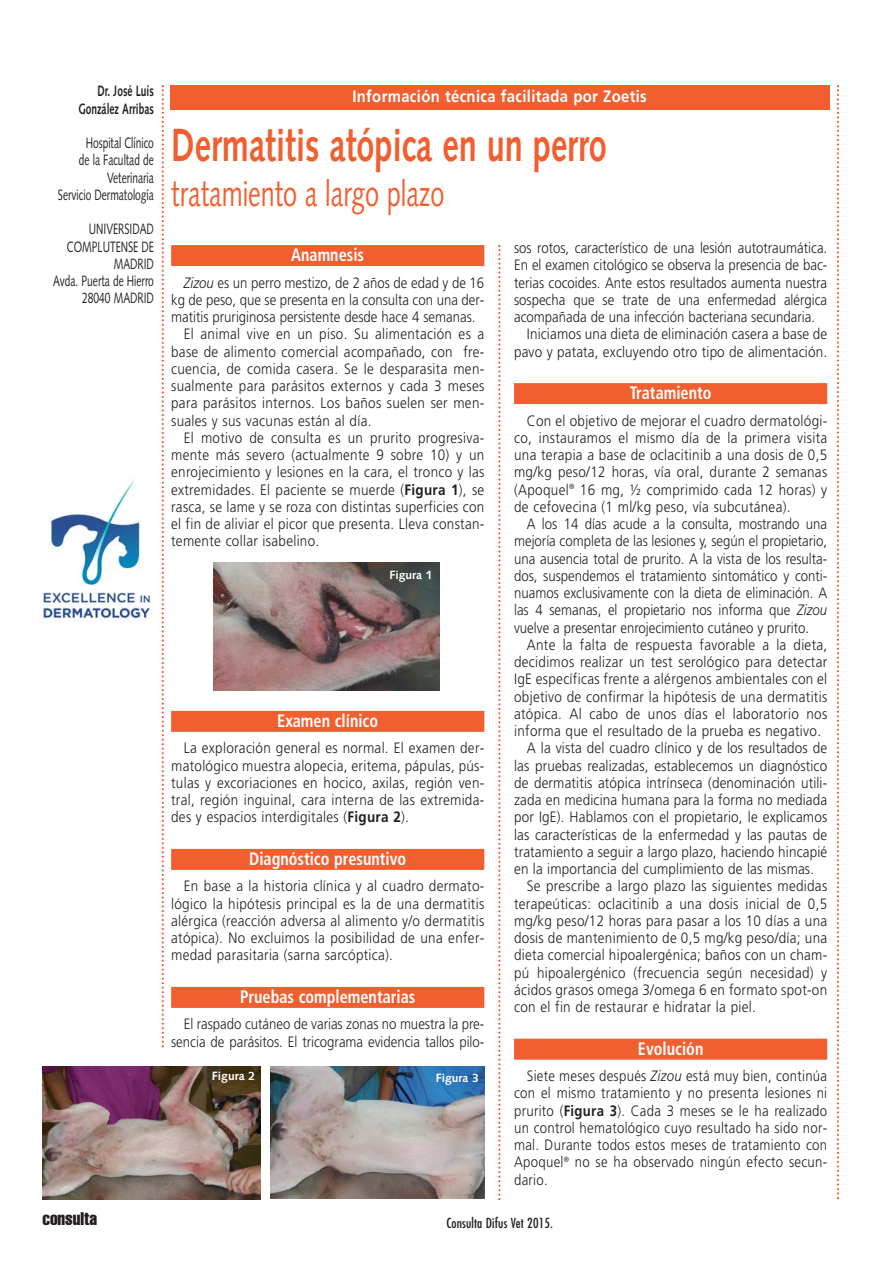
<style>
.page{position:relative;width:893px;height:1263px;background:#fff}
.page>*{position:absolute;margin:0;border:0;box-sizing:border-box;transform-origin:0 0}
.t1{font:700 46.5px "Syntax";color:#f15f30;scale:.7 1}
.t2{font:36px "Syntax";color:#f15f30;scale:.7 1}
.t3{font:700 condensed 18px "Frutiger";color:#fff;scale:.9 1}
.t4{font:extra-condensed 18px "Helvetica";color:#231f20}
.t5{font:700 16.5px "Frutiger";letter-spacing:.02em;color:#fff;scale:.9 1}
.t6{font:300 15px/17.2px "Frutiger";letter-spacing:.02em;color:#231f20;text-align:justify;scale:.9 1}
.t7{font:300 15px/17.2px "Frutiger";letter-spacing:.02em;color:#231f20;text-align:justify;scale:.88 1}
.t8{font:300 15px/17.2px "Frutiger";color:#231f20;text-align:right;scale:.88 1}
.t9{font:15px/17.2px "Syntax";color:#231f20;text-align:right;scale:.68 1}
.t10{font:700 15px/17.2px "Syntax";color:#231f20;text-align:right;scale:.68 1}
.t11{font:condensed 13.5px "Futura";letter-spacing:.01em;color:#231f20}
.t12{font:700 12px "Syntax";color:#fff}
.s1{font-style:italic}
.s2{font-weight:700}
</style>
<div class="page">
<svg style="left:837px;top:85px;width:2px;height:1114px"></svg>
<div style="left:171px;top:245px;width:313px;height:21px;background:#f15f30"></div>
<div style="left:171px;top:711px;width:313px;height:21px;background:#f15f30"></div>
<div style="left:171px;top:849px;width:313px;height:21px;background:#f15f30"></div>
<div style="left:171px;top:987px;width:313px;height:21px;background:#f15f30"></div>
<div style="left:514px;top:383px;width:313px;height:21px;background:#f15f30"></div>
<div style="left:514px;top:1039px;width:313px;height:21px;background:#f15f30"></div>
<svg style="left:498px;top:245px;width:2px;height:955px"></svg>
<svg style="left:162px;top:85px;width:2px;height:962px"></svg>
<div style="left:170px;top:85px;width:659px;height:25px;background:#f15f30"></div>
<img style="left:214px;top:562px;width:225px;height:128px">
<img style="left:43px;top:480px;width:109px;height:142px">
<img style="left:43px;top:1066px;width:218px;height:133px">
<img style="left:271px;top:1066px;width:214px;height:133px">
<p class="t10" style="left:78px;top:84px;width:113px">Dr. José Luís<br>González Arribas</p>
<p class="t9" style="left:58px;top:136px;width:143px">Hospital Clínico<br>de la Facultad de<br>Veterinaria<br>Servicio Dermatología</p>
<p class="t9" style="left:53px;top:222px;width:150px">UNIVERSIDAD<br>COMPLUTENSE DE<br>MADRID<br>Avda. Puerta de Hierro<br>28040 MADRID</p>
<p class="t4" style="left:42px;top:1212px;width:56px">consulta</p>
<p class="t5" style="left:352px;top:89px;width:329px">Información técnica facilitada por Zoetis</p>
<h1 class="t1" style="left:171px;top:126px;width:624px">Dermatitis atópica en un perro</h1>
<h2 class="t2" style="left:171px;top:179px;width:392px">tratamiento a largo plazo</h2>
<p class="t3" style="left:291px;top:248px;width:83px">Anamnesis</p>
<p class="t8" style="left:184px;top:275px;width:343px"><span class="s1">Zizou</span> es un perro mestizo, de 2 años de edad y de 16</p>
<p class="t8" style="left:171px;top:292px;width:357px">kg de peso, que se presenta en la consulta con una der-</p>
<p class="t8" style="left:171px;top:309px;width:347px">matitis pruriginosa persistente desde hace 4 semanas.</p>
<p class="t6" style="left:184px;top:327px;width:335px">El animal vive en un piso. Su alimentación es a</p>
<p class="t6" style="left:171px;top:344px;width:349px">base de alimento comercial acompañado, con fre-</p>
<p class="t6" style="left:171px;top:361px;width:349px">cuencia, de comida casera. Se le desparasita men-</p>
<p class="t6" style="left:171px;top:378px;width:349px">sualmente para parásitos externos y cada 3 meses</p>
<p class="t6" style="left:171px;top:396px;width:349px">para parásitos internos. Los baños suelen ser men-</p>
<p class="t6" style="left:171px;top:413px;width:224px">suales y sus vacunas están al día.</p>
<p class="t6" style="left:184px;top:430px;width:335px">El motivo de consulta es un prurito progresiva-</p>
<p class="t6" style="left:171px;top:447px;width:349px">mente más severo (actualmente 9 sobre 10) y un</p>
<p class="t6" style="left:171px;top:465px;width:349px">enrojecimiento y lesiones en la cara, el tronco y las</p>
<p class="t6" style="left:171px;top:482px;width:349px">extremidades. El paciente se muerde (<span class="s2">Figura 1</span>), se</p>
<p class="t6" style="left:171px;top:499px;width:349px">rasca, se lame y se roza con distintas superficies con</p>
<p class="t6" style="left:171px;top:516px;width:350px">el fin de aliviar el picor que presenta. Lleva constan-</p>
<p class="t6" style="left:171px;top:534px;width:166px">temente collar isabelino.</p>
<p class="t12" style="left:390px;top:570px;width:45px">Figura 1</p>
<p class="t3" style="left:277px;top:714px;width:114px">Examen clínico</p>
<p class="t6" style="left:171px;top:741px;width:349px;text-indent:13px">La exploración general es normal. El examen der&shy;matológico muestra alopecia, eritema, pápulas, pús&shy;tulas y excoriaciones en hocico, axilas, región ven&shy;tral, región inguinal, cara interna de las extremida&shy;des y espacios interdigitales (<span class="s2">Figura 2</span>).</p>
<p class="t3" style="left:249px;top:852px;width:176px">Diagnóstico presuntivo</p>
<p class="t6" style="left:171px;top:879px;width:349px;text-indent:13px">En base a la historia clínica y al cuadro dermato&shy;lógico la hipótesis principal es la de una dermatitis alérgica (reacción adversa al alimento y/o dermatitis atópica). No excluimos la posibilidad de una enfer&shy;medad parasitaria (sarna sarcóptica).</p>
<p class="t3" style="left:240px;top:990px;width:196px">Pruebas complementarias</p>
<p class="t8" style="left:171px;top:1017px;width:357px">El raspado cutáneo de varias zonas no muestra la pre&shy;sencia de parásitos. El tricograma evidencia tallos pilo-</p>
<p class="t12" style="left:212px;top:1071px;width:45px">Figura 2</p>
<p class="t12" style="left:436px;top:1073px;width:45px">Figura 3</p>
<p class="t8" style="left:514px;top:240px;width:357px">sos rotos, característico de una lesión autotraumática.</p>
<p class="t8" style="left:514px;top:258px;width:357px">En el examen citológico se observa la presencia de bac-</p>
<p class="t8" style="left:514px;top:275px;width:357px">terias cocoides. Ante estos resultados aumenta nuestra</p>
<p class="t8" style="left:514px;top:292px;width:357px">sospecha que se trate de una enfermedad alérgica</p>
<p class="t8" style="left:514px;top:309px;width:344px">acompañada de una infección bacteriana secundaria.</p>
<p class="t6" style="left:527px;top:327px;width:335px">Iniciamos una dieta de eliminación casera a base de</p>
<p class="t6" style="left:514px;top:344px;width:349px">pavo y patata, excluyendo otro tipo de alimentación.</p>
<p class="t3" style="left:630px;top:386px;width:92px">Tratamiento</p>
<p class="t6" style="left:514px;top:413px;width:349px;text-indent:13px">Con el objetivo de mejorar el cuadro dermatológi&shy;co, instauramos el mismo día de la primera visita una terapia a base de oclacitinib a una dosis de 0,5 mg/kg peso/12 horas, vía oral, durante 2 semanas (Apoquel<sup>®</sup> 16 mg, ½ comprimido cada 12 horas) y de cefovecina (1 ml/kg peso, vía subcutánea).</p>
<p class="t7" style="left:514px;top:516px;width:357px;text-indent:13px">A los 14 días acude a la consulta, mostrando una mejoría completa de las lesiones y, según el propietario, una ausencia total de prurito. A la vista de los resulta&shy;dos, suspendemos el tratamiento sintomático y conti&shy;nuamos exclusivamente con la dieta de eliminación. A las 4 semanas, el propietario nos informa que <span class="s1">Zizou </span>vuelve a presentar enrojecimiento cutáneo y prurito.</p>
<p class="t6" style="left:527px;top:637px;width:335px">Ante la falta de respuesta favorable a la dieta,</p>
<p class="t6" style="left:514px;top:654px;width:349px">decidimos realizar un test serológico para detectar</p>
<p class="t6" style="left:514px;top:672px;width:349px">IgE específicas frente a alérgenos ambientales con el</p>
<p class="t6" style="left:514px;top:689px;width:350px">objetivo de confirmar la hipótesis de una dermatitis</p>
<p class="t6" style="left:514px;top:706px;width:349px">atópica. Al cabo de unos días el laboratorio nos</p>
<p class="t6" style="left:514px;top:723px;width:343px">informa que el resultado de la prueba es negativo.</p>
<p class="t6" style="left:527px;top:741px;width:335px">A la vista del cuadro clínico y de los resultados de</p>
<p class="t6" style="left:514px;top:758px;width:349px">las pruebas realizadas, establecemos un diagnóstico</p>
<p class="t6" style="left:514px;top:775px;width:349px">de dermatitis atópica intrínseca (denominación utili-</p>
<p class="t6" style="left:514px;top:792px;width:349px">zada en medicina humana para la forma no mediada</p>
<p class="t6" style="left:514px;top:810px;width:349px">por IgE). Hablamos con el propietario, le explicamos</p>
<p class="t6" style="left:514px;top:827px;width:349px">las características de la enfermedad y las pautas de</p>
<p class="t6" style="left:514px;top:844px;width:349px">tratamiento a seguir a largo plazo, haciendo hincapié</p>
<p class="t6" style="left:514px;top:861px;width:335px">en la importancia del cumplimiento de las mismas.</p>
<p class="t6" style="left:527px;top:879px;width:335px">Se prescribe a largo plazo las siguientes medidas</p>
<p class="t6" style="left:514px;top:896px;width:349px">terapeúticas: oclacitinib a una dosis inicial de 0,5</p>
<p class="t6" style="left:514px;top:913px;width:349px">mg/kg peso/12 horas para pasar a los 10 días a una</p>
<p class="t6" style="left:514px;top:930px;width:349px">dosis de mantenimiento de 0,5 mg/kg peso/día; una</p>
<p class="t6" style="left:514px;top:948px;width:349px">dieta comercial hipoalergénica; baños con un cham-</p>
<p class="t6" style="left:514px;top:965px;width:349px">pú hipoalergénico (frecuencia según necesidad) y</p>
<p class="t6" style="left:514px;top:982px;width:349px">ácidos grasos omega 3/omega 6 en formato spot-on</p>
<p class="t6" style="left:514px;top:999px;width:270px">con el fin de restaurar e hidratar la piel.</p>
<p class="t3" style="left:638px;top:1041px;width:74px">Evolución</p>
<p class="t7" style="left:514px;top:1068px;width:357px;text-indent:13px">Siete meses después <span class="s1">Zizou</span> está muy bien, continúa con el mismo tratamiento y no presenta lesiones ni prurito (<span class="s2">Figura 3</span>). Cada 3 meses se le ha realizado un control hematológico cuyo resultado ha sido nor&shy;mal. Durante todos estos meses de tratamiento con Apoquel<sup>®</sup> no se ha observado ningún efecto secun&shy;dario.</p>
<p class="t11" style="left:446px;top:1217px;width:108px">Consulta Difus Vet 2015.</p>
</div>
